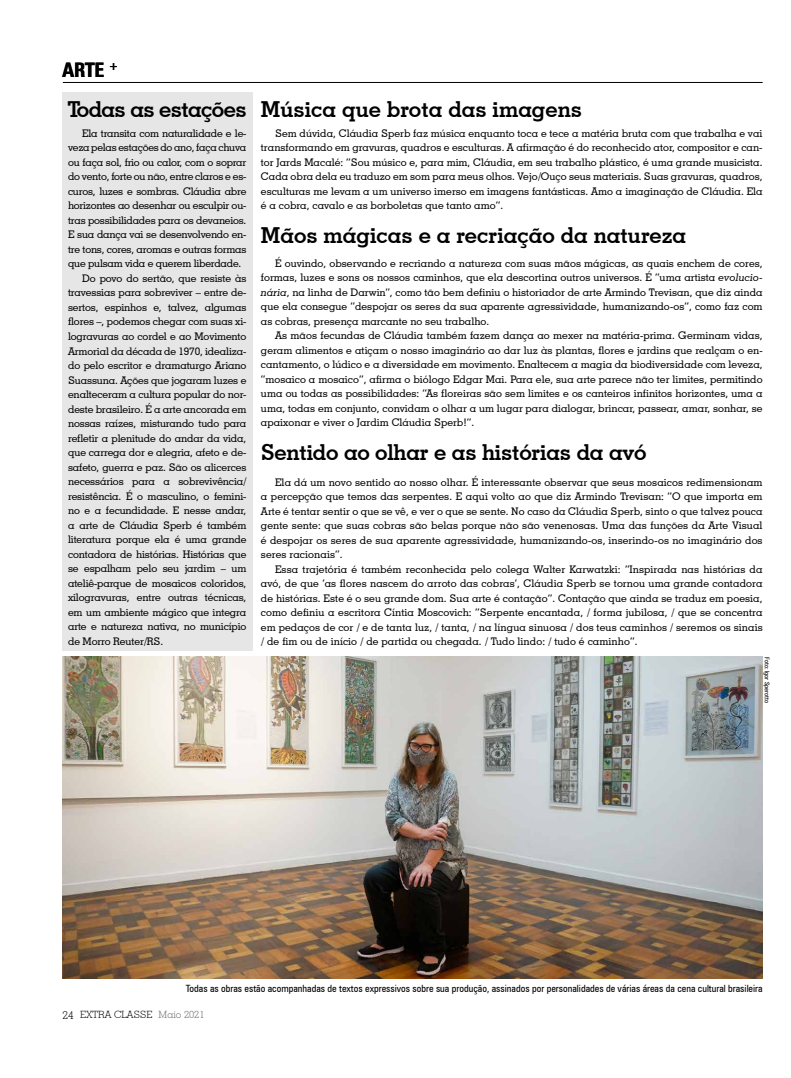
<style>
.page{position:relative;width:791px;height:1078px;background:#fff}
.page>*{position:absolute;margin:0;border:0;box-sizing:border-box;transform-origin:0 0}
.t1{font:700 22px "Geometric Slab 703 BT";color:#000}
.t2{font:700 22px "Geometric Slab 703 BT";letter-spacing:-.03em;color:#000}
.t3{font:700 condensed 20px "Zurich BT";color:#000}
.t4{font:300 11px "Geometric Slab 703 BT";color:#000}
.t5{font:500 10.5px/14.5px "Geometric Slab 703 BT";letter-spacing:-.01em;color:#000;text-align:justify}
.t6{font:condensed 10px "Zurich BT";color:#000}
.t7{font:300 10px "Geometric Slab 703 BT";color:#000}
.t8{font:condensed 6.5px "Zurich BT";color:#000}
.s1{font-style:italic}
.s2{color:#6f6a66}
</style>
<div class="page">
<div style="left:62px;top:92px;width:190px;height:559px;background:#e7e6e6"></div>
<hr style="left:63px;top:82px;width:700px;height:1px;background:#000">
<img style="left:62px;top:656px;width:701px;height:322px">
<h2 class="t3" style="left:62px;top:58px;width:58px">ARTE <sup>+</sup></h2>
<h1 class="t2" style="left:67px;top:96px;width:181px">Todas as estações</h1>
<p class="t5" style="left:82px;top:126px;width:166px">Ela transita com naturalidade e le-</p>
<p class="t5" style="left:68px;top:140px;width:180px">veza pelas estações do ano, faça chuva</p>
<p class="t5" style="left:68px;top:155px;width:180px">ou faça sol, frio ou calor, com o soprar</p>
<p class="t5" style="left:68px;top:169px;width:180px">do vento, forte ou não, entre claros e es-</p>
<p class="t5" style="left:68px;top:184px;width:180px">curos, luzes e sombras. Cláudia abre</p>
<p class="t5" style="left:68px;top:198px;width:180px">horizontes ao desenhar ou esculpir ou-</p>
<p class="t5" style="left:68px;top:213px;width:180px">tras possibilidades para os devaneios.</p>
<p class="t5" style="left:68px;top:227px;width:180px">E sua dança vai se desenvolvendo en-</p>
<p class="t5" style="left:68px;top:242px;width:180px">tre tons, cores, aromas e outras formas</p>
<p class="t5" style="left:68px;top:256px;width:175px">que pulsam vida e querem liberdade.</p>
<p class="t5" style="left:82px;top:271px;width:166px">Do povo do sertão, que resiste às</p>
<p class="t5" style="left:68px;top:285px;width:180px">travessias para sobreviver – entre de-</p>
<p class="t5" style="left:68px;top:300px;width:180px">sertos, espinhos e, talvez, algumas</p>
<p class="t5" style="left:68px;top:314px;width:180px">flores –, podemos chegar com suas xi-</p>
<p class="t5" style="left:68px;top:329px;width:180px">logravuras ao cordel e ao Movimento</p>
<p class="t5" style="left:68px;top:343px;width:180px">Armorial da década de 1970, idealiza-</p>
<p class="t5" style="left:68px;top:358px;width:180px">do pelo escritor e dramaturgo Ariano</p>
<p class="t5" style="left:68px;top:372px;width:180px">Suassuna. Ações que jogaram luzes e</p>
<p class="t5" style="left:68px;top:387px;width:180px">enalteceram a cultura popular do nor-</p>
<p class="t5" style="left:68px;top:401px;width:180px">deste brasileiro. É a arte ancorada em</p>
<p class="t5" style="left:68px;top:416px;width:180px">nossas raízes, misturando tudo para</p>
<p class="t5" style="left:68px;top:430px;width:180px">refletir a plenitude do andar da vida,</p>
<p class="t5" style="left:68px;top:445px;width:180px">que carrega dor e alegria, afeto e de-</p>
<p class="t5" style="left:68px;top:459px;width:180px">safeto, guerra e paz. São os alicerces</p>
<p class="t5" style="left:68px;top:474px;width:180px">necessários para a sobrevivência/</p>
<p class="t5" style="left:68px;top:488px;width:180px">resistência. É o masculino, o femini-</p>
<p class="t5" style="left:68px;top:503px;width:180px">no e a fecundidade. E nesse andar,</p>
<p class="t5" style="left:68px;top:517px;width:180px">a arte de Cláudia Sperb é também</p>
<p class="t5" style="left:68px;top:532px;width:180px">literatura porque ela é uma grande</p>
<p class="t5" style="left:68px;top:546px;width:180px">contadora de histórias. Histórias que</p>
<p class="t5" style="left:68px;top:561px;width:180px">se espalham pelo seu jardim – um</p>
<p class="t5" style="left:68px;top:575px;width:180px">ateliê-parque de mosaicos coloridos,</p>
<p class="t5" style="left:68px;top:590px;width:180px">xilogravuras, entre outras técnicas,</p>
<p class="t5" style="left:68px;top:604px;width:180px">em um ambiente mágico que integra</p>
<p class="t5" style="left:68px;top:619px;width:180px">arte e natureza nativa, no município</p>
<p class="t5" style="left:68px;top:633px;width:97px">de Morro Reuter/RS.</p>
<h1 class="t1" style="left:261px;top:96px;width:323px">Música que brota das imagens</h1>
<p class="t5" style="left:261px;top:126px;width:503px;text-indent:14px">Sem dúvida, Cláudia Sperb faz música enquanto toca e tece a matéria bruta com que trabalha e vai transformando em gravuras, quadros e esculturas. A afirmação é do reconhecido ator, compositor e can&shy;tor Jards Macalé: “Sou músico e, para mim, Cláudia, em seu trabalho plástico, é uma grande musicista.<br>Cada obra dela eu traduzo em som para meus olhos. Vejo/Ouço seus materiais. Suas gravuras, quadros, esculturas me levam a um universo imerso em imagens fantásticas. Amo a imaginação de Cláudia. Ela é a cobra, cavalo e as borboletas que tanto amo”.</p>
<h1 class="t1" style="left:261px;top:221px;width:427px">Mãos mágicas e a recriação da natureza</h1>
<p class="t5" style="left:261px;top:256px;width:503px;text-indent:14px">É ouvindo, observando e recriando a natureza com suas mãos mágicas, as quais enchem de cores, formas, luzes e sons os nossos caminhos, que ela descortina outros universos. É “uma artista <span class="s1">evolucio&shy;nária</span>, na linha de Darwin”, como tão bem definiu o historiador de arte Armindo Trevisan, que diz ainda que ela consegue “despojar os seres da sua aparente agressividade, humanizando-os”, como faz com as cobras, presença marcante no seu trabalho.</p>
<p class="t5" style="left:261px;top:328px;width:503px;text-indent:14px">As mãos fecundas de Cláudia também fazem dança ao mexer na matéria-prima. Germinam vidas, geram alimentos e atiçam o nosso imaginário ao dar luz às plantas, flores e jardins que realçam o en&shy;cantamento, o lúdico e a diversidade em movimento. Enaltecem a magia da biodiversidade com leveza, “mosaico a mosaico”, afirma o biólogo Edgar Mai. Para ele, sua arte parece não ter limites, permitindo uma ou todas as possibilidades: “As floreiras são sem limites e os canteiros infinitos horizontes, uma a uma, todas em conjunto, convidam o olhar a um lugar para dialogar, brincar, passear, amar, sonhar, se apaixonar e viver o Jardim Cláudia Sperb!”.</p>
<h1 class="t1" style="left:261px;top:439px;width:387px">Sentido ao olhar e as histórias da avó</h1>
<p class="t5" style="left:261px;top:474px;width:503px;text-indent:14px">Ela dá um novo sentido ao nosso olhar. É interessante observar que seus mosaicos redimensionam a percepção que temos das serpentes. E aqui volto ao que diz Armindo Trevisan: “O que importa em Arte é tentar sentir o que se vê, e ver o que se sente. No caso da Cláudia Sperb, sinto o que talvez pouca gente sente: que suas cobras são belas porque não são venenosas. Uma das funções da Arte Visual é despojar os seres de sua aparente agressividade, humanizando-os, inserindo-os no imaginário dos seres racionais”.</p>
<p class="t5" style="left:261px;top:561px;width:503px;text-indent:14px">Essa trajetória é também reconhecida pelo colega Walter Karwatzki: “Inspirada nas histórias da avó, de que ‘as flores nascem do arroto das cobras’, Cláudia Sperb se tornou uma grande contadora de histórias. Este é o seu grande dom. Sua arte é contação”. Contação que ainda se traduz em poesia, como definiu a escritora Cíntia Moscovich: “Serpente encantada, / forma jubilosa, / que se concentra em pedaços de cor / e de tanta luz, / tanta, / na língua sinuosa / dos teus caminhos / seremos os sinais / de fim ou de início / de partida ou chegada. / Tudo lindo: / tudo é caminho”.</p>
<p class="t8" style="left:771px;top:656px;width:48px;rotate:90deg">Foto: Igor Sperotto</p>
<p class="t6" style="left:186px;top:982px;width:578px">Todas as obras estão acompanhadas de textos expressivos sobre sua produção, assinados por personalidades de várias áreas da cena cultural brasileira</p>
<p class="t7" style="left:80px;top:1007px;width:126px">EXTRA CLASSE <span class="s2">Maio 2021</span></p>
<p class="t4" style="left:62px;top:1008px;width:13px">24</p>
</div>
